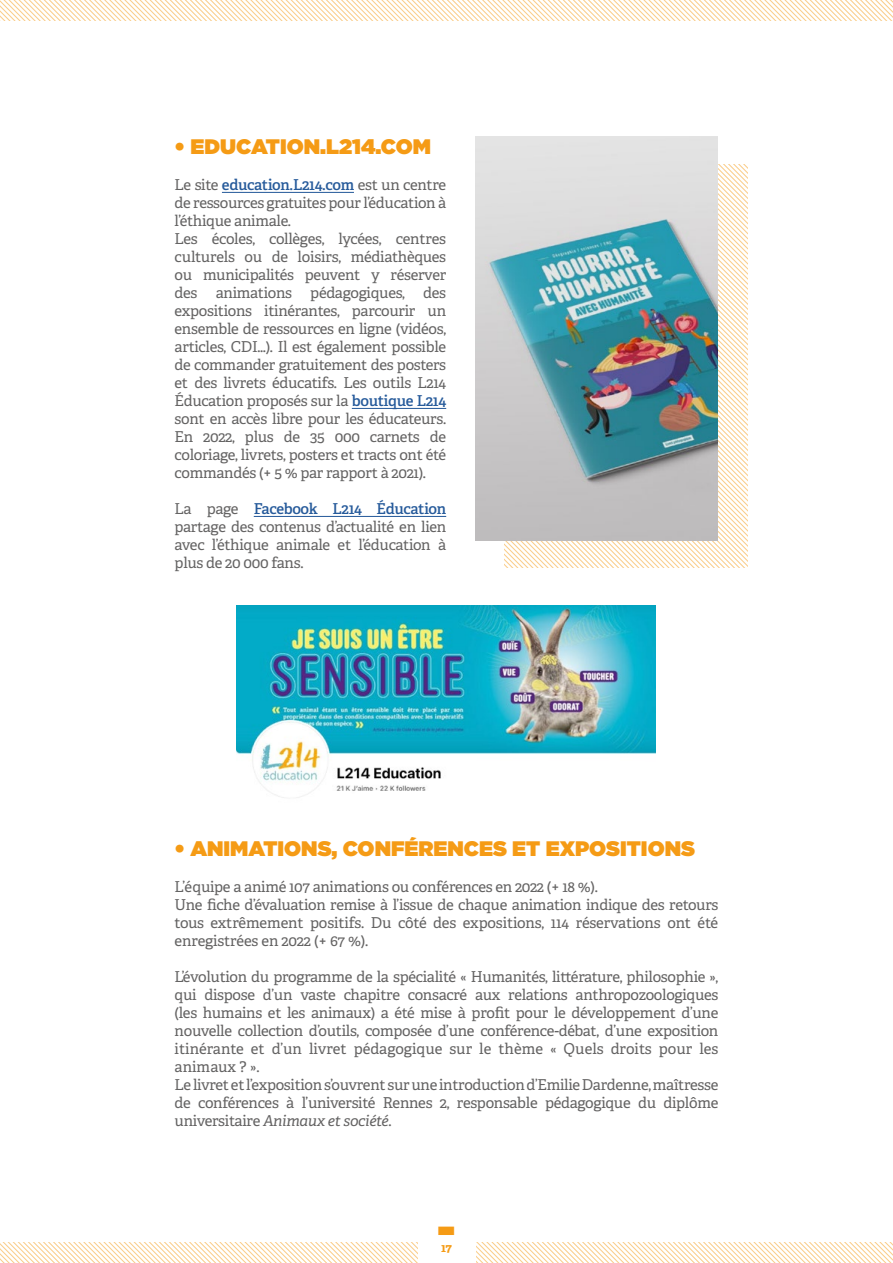
<style>
.page{position:relative;width:893px;height:1263px;background:#fff}
.page>*{position:absolute;margin:0;border:0;box-sizing:border-box;transform-origin:0 0}
.t1{font:900 45px "Gotham";color:#f59b15}
.t2{font:900 21px "Gotham";color:#f59b15}
.t3{font:15px/18px "Adelle";letter-spacing:-.02em;color:#646363}
.t4{font:700 12px "Adelle";color:#f59b15}
.s1{font-weight:600;color:#275b9b}
.s2{font-style:italic}
</style>
<div class="page">
<svg style="left:0;top:0;width:893px;height:21px"></svg>
<svg style="left:0;top:1243px;width:893px;height:20px"></svg>
<div style="left:418px;top:1218px;width:57px;height:44px;background:#fff"></div>
<svg style="left:504px;top:164px;width:243px;height:404px"></svg>
<img style="left:475px;top:137px;width:243px;height:403px">
<hr style="left:222px;top:192px;width:132px;height:1px;background:#275b9b">
<hr style="left:352px;top:408px;width:94px;height:1px;background:#275b9b">
<hr style="left:254px;top:516px;width:192px;height:1px;background:#275b9b">
<img style="left:237px;top:605px;width:419px;height:193px">
<h2 class="t2" style="left:175px;top:131px;width:258px">• EDUCATION.L214.COM</h2>
<p class="t3" style="left:175px;top:176px;width:273px">Le site <span class="s1">education.L214.com</span> est un centre de ressources gratuites pour l’éducation à l’éthique animale.<br>Les écoles, collèges, lycées, centres culturels ou de loisirs, médiathèques ou municipalités peuvent y réserver des animations pédagogiques, des expositions itinérantes, parcourir un ensemble de ressources en ligne (vidéos, articles, CDI…). Il est également possible de commander gratuitement des posters et des livrets éducatifs. Les outils L214<br>Éducation proposés sur la <span class="s1">boutique L214 </span>sont en accès libre pour les éducateurs.<br>En 2022, plus de 35 000 carnets de coloriage, livrets, posters et tracts ont été commandés (+ 5 % par rapport à 2021).</p>
<p class="t3" style="left:175px;top:500px;width:273px;text-align:justify">La page <span class="s1">Facebook L214 Éducation </span>partage des contenus d’actualité en lien avec l’éthique animale et l’éducation à plus de 20 000 fans.</p>
<h2 class="t2" style="left:175px;top:833px;width:522px">• ANIMATIONS, CONFÉRENCES ET EXPOSITIONS</h2>
<p class="t3" style="left:175px;top:877px;width:545px">L’équipe a animé 107 animations ou conférences en 2022 (+ 18 %).<br>Une fiche d’évaluation remise à l’issue de chaque animation indique des retours tous extrêmement positifs. Du côté des expositions, 114 réservations ont été enregistrées en 2022 (+ 67 %).</p>
<p class="t3" style="left:175px;top:967px;width:545px">L’évolution du programme de la spécialité « Humanités, littérature, philosophie », qui dispose d’un vaste chapitre consacré aux relations anthropozoologiques (les humains et les animaux) a été mise à profit pour le développement d’une nouvelle collection d’outils, composée d’une conférence-débat, d’une exposition itinérante et d’un livret pédagogique sur le thème « Quels droits pour les animaux ? ».<br>Le livret et l’exposition s’ouvrent sur une introduction d’Emilie Dardenne, maîtresse de conférences à l’université Rennes 2, responsable pédagogique du diplôme universitaire <span class="s2">Animaux et société</span>.</p>
<h1 class="t1" style="left:437px;top:1197px;width:20px">-</h1>
<p class="t4" style="left:441px;top:1240px;width:12px">17</p>
</div>
